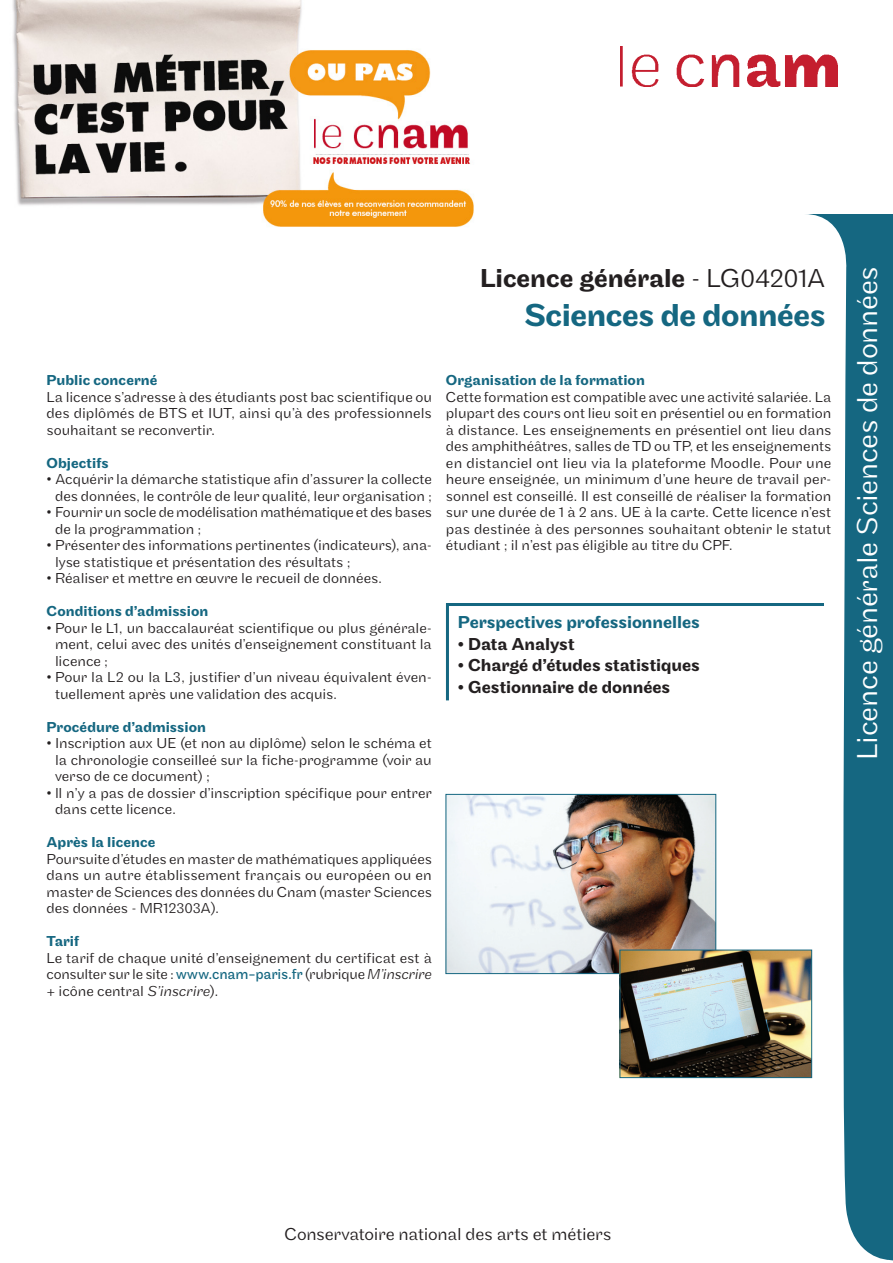
<style>
.page{position:relative;width:893px;height:1263px;background:#fff}
.page>*{position:absolute;margin:0;border:0;box-sizing:border-box;transform-origin:0 0}
.en_tete{font:500 33px "Maple";letter-spacing:-.015em;color:#156781}
.t1{font:300 30px "Maple";letter-spacing:-.01em;color:#fff}
.en_tete-2{font:500 27px "Maple";letter-spacing:-.005em;color:#231f20}
.t2{font:500 18px "Maple";letter-spacing:-.005em;color:#231f20}
.Texte_courant{font:300 18px "Maple";letter-spacing:-.01em;color:#231f20}
.t3{font:500 18px "Maple";letter-spacing:-.005em;color:#156781}
.texte{font:300 15px/16.5px "Maple";letter-spacing:-.005em;color:#231f20;text-align:justify}
.texte-2{font:500 15px "Maple";letter-spacing:.005em;color:#156781}
.Texte_courant-2{font:500 15px "Maple";letter-spacing:.005em;color:#156781}
.s1{font-weight:300}
.s2{font-weight:400;color:#156781}
.s3{font-style:italic}
</style>
<div class="page">
<svg style="left:446px;top:603px;width:358px;height:98px"></svg>
<svg style="left:804px;top:214px;width:89px;height:1047px;fill:#156781"></svg>
<img style="left:621px;top:47px;width:217px;height:40px">
<img style="left:448px;top:796px;width:266px;height:176px">
<div style="left:446px;top:794px;width:270px;height:180px;border:1px solid #156781"></div>
<img style="left:622px;top:952px;width:188px;height:124px">
<div style="left:620px;top:950px;width:192px;height:128px;border:1px solid #156781"></div>
<img style="left:12px;top:0;width:462px;height:227px">
<p class="en_tete-2" style="left:480px;top:262px;width:347px">Licence générale <span class="s1">- LG04201A</span></p>
<p class="en_tete" style="left:524px;top:296px;width:303px">Sciences de données</p>
<p class="Texte_courant-2" style="left:47px;top:372px;width:112px">Public concerné</p>
<p class="texte" style="left:47px;top:389px;width:387px">La licence s’adresse à des étudiants post bac scientifique ou des diplômés de BTS et IUT, ainsi qu’à des professionnels souhaitant se reconvertir.</p>
<p class="Texte_courant-2" style="left:47px;top:454px;width:64px">Objectifs</p>
<p class="texte" style="left:47px;top:471px;width:387px;text-align:center">• Acquérir la démarche statistique afin d’assurer la collecte des données, le contrôle de leur qualité, leur organisation ;</p>
<p class="texte" style="left:55px;top:504px;width:378px;text-indent:-9px">• Fournir un socle de modélisation mathématique et des bases de la programmation ;</p>
<p class="texte" style="left:55px;top:537px;width:378px;text-indent:-9px">• Présenter des informations pertinentes (indicateurs), ana&shy;lyse statistique et présentation des résultats ;</p>
<p class="texte" style="left:47px;top:570px;width:337px">• Réaliser et mettre en œuvre le recueil de données.</p>
<p class="texte-2" style="left:47px;top:603px;width:163px">Conditions d’admission</p>
<p class="texte" style="left:55px;top:620px;width:378px;text-indent:-9px">• Pour le L1, un baccalauréat scientifique ou plus générale&shy;ment, celui avec des unités d’enseignement constituant la licence ;</p>
<p class="texte" style="left:55px;top:669px;width:378px;text-indent:-9px">• Pour la L2 ou la L3, justifier d’un niveau équivalent éven&shy;tuellement après une validation des acquis.</p>
<p class="texte-2" style="left:47px;top:718px;width:161px">Procédure d’admission</p>
<p class="texte" style="left:55px;top:735px;width:378px;text-indent:-9px">• Inscription aux UE (et non au diplôme) selon le schéma et la chronologie conseilleé sur la fiche-programme (voir au verso de ce document) ;</p>
<p class="texte" style="left:55px;top:785px;width:378px;text-indent:-9px">• ll n’y a pas de dossier d’inscription spécifique pour entrer dans cette licence.</p>
<p class="texte-2" style="left:47px;top:834px;width:110px">Après la licence</p>
<p class="texte" style="left:47px;top:851px;width:387px">Poursuite d’études en master de mathématiques appliquées dans un autre établissement français ou européen ou en master de Sciences des données du Cnam (master Sciences des données - MR12303A).</p>
<p class="texte-2" style="left:47px;top:933px;width:34px">Tarif</p>
<p class="texte" style="left:47px;top:950px;width:387px">Le tarif de chaque unité d’enseignement du certificat est à consulter sur le site : <span class="s2">www.cnam-paris.fr</span> (rubrique <span class="s3">M’inscrire </span>+ icône central <span class="s3">S’inscrire</span>).</p>
<p class="Texte_courant-2" style="left:446px;top:372px;width:200px">Organisation de la formation</p>
<p class="texte" style="left:446px;top:389px;width:387px">Cette formation est compatible avec une activité salariée. La plupart des cours ont lieu soit en présentiel ou en formation à distance. Les enseignements en présentiel ont lieu dans des amphithéâtres, salles de TD ou TP, et les enseignements en distanciel ont lieu via la plateforme Moodle. Pour une heure enseignée, un minimum d’une heure de travail per&shy;sonnel est conseillé. Il est conseillé de réaliser la formation sur une durée de 1 à 2 ans. UE à la carte. Cette licence n’est pas destinée à des personnes souhaitant obtenir le statut étudiant ; il n’est pas éligible au titre du CPF.</p>
<p class="t3" style="left:458px;top:612px;width:243px">Perspectives professionnelles</p>
<p class="t2" style="left:458px;top:633px;width:118px">• Data Analyst</p>
<p class="t2" style="left:458px;top:655px;width:243px">• Chargé d’études statistiques</p>
<p class="t2" style="left:458px;top:676px;width:214px">• Gestionnaire de données</p>
<p class="t1" style="left:850px;top:760px;width:495px;rotate:-90deg">Licence générale Sciences de données</p>
<p class="Texte_courant" style="left:284px;top:1224px;width:329px">Conservatoire national des arts et métiers</p>
</div>
